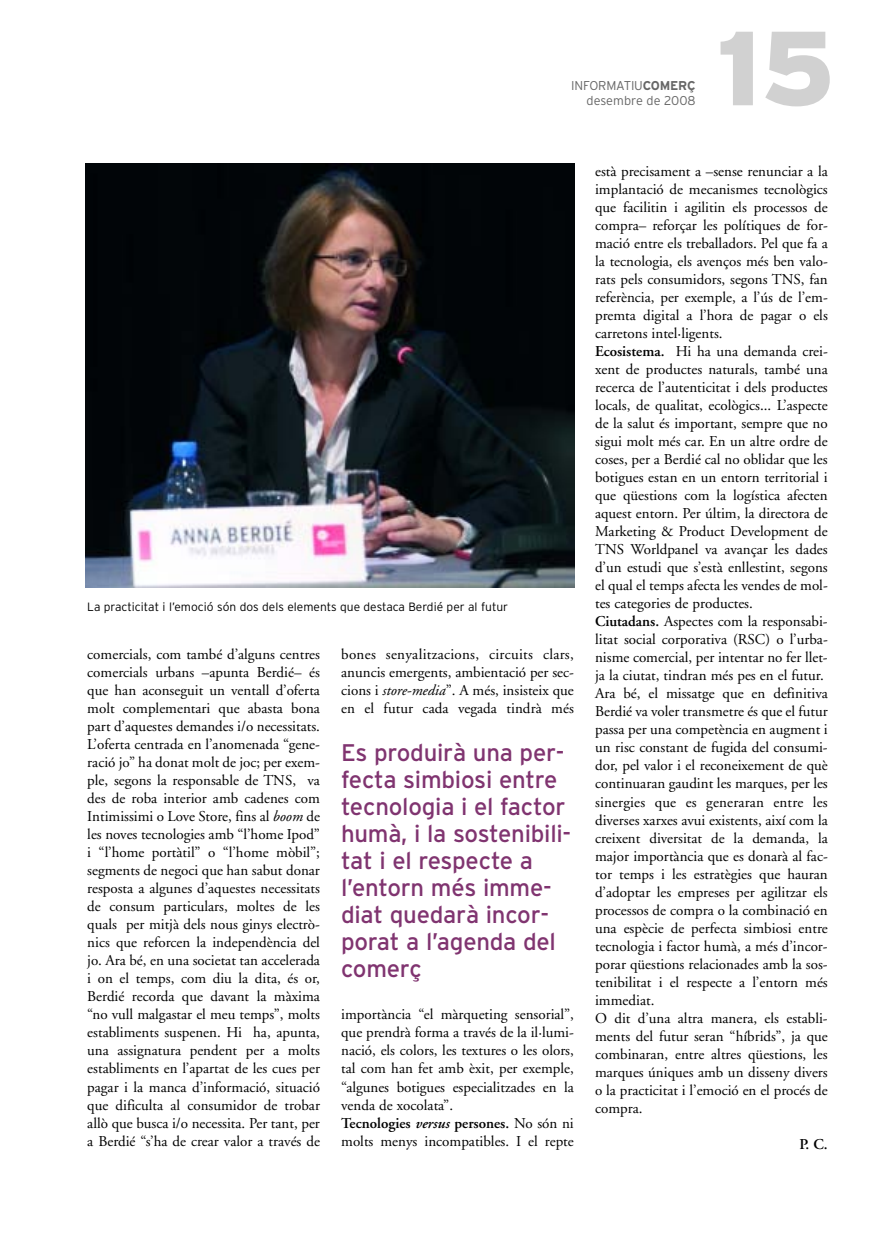
<style>
.page{position:relative;width:893px;height:1234px;background:#fff}
.page>*{position:absolute;margin:0;border:0;box-sizing:border-box;transform-origin:0 0}
.t1{font:900 105px "Interstate";color:#d1d1d1}
.t2{font:24px/27px "Interstate";letter-spacing:-.01em;color:#803470}
.t3{font:15px/18px "Adobe Garamond";color:#000;text-align:justify}
.t4{font:600 15px "Adobe Garamond";color:#000}
.t5{font:300 12.75px/15.3px "Interstate";letter-spacing:-.015em;color:#666;text-align:right}
.t6{font:300 12px "Interstate";color:#000}
.s1{font-weight:700}
.s2{font-style:italic}
.s3{font-weight:600}
.s4{font-weight:600;font-style:italic}
</style>
<div class="page">
<img style="left:86px;top:163px;width:488px;height:424px">
<p class="t5" style="left:571px;top:78px;width:126px">INFORMATIU<span class="s1">COMERÇ </span>desembre de 2008</p>
<h1 class="t1" style="left:716px;top:8px;width:120px">15</h1>
<p class="t6" style="left:87px;top:599px;width:423px">La practicitat i l’emoció són dos dels elements que destaca Berdié per al futur</p>
<p class="t3" style="left:87px;top:646px;width:234px">comercials, com també d’alguns centres comercials urbans –apunta Berdié– és que han aconseguit un ventall d’oferta molt complementari que abasta bona part d’aquestes demandes i/o necessitats.<br>L’oferta centrada en l’anomenada “gene&shy;ració jo” ha donat molt de joc; per exem&shy;ple, segons la responsable de TNS, va des de roba interior amb cadenes com Intimissimi o Love Store, fins al <span class="s2">boom</span> de les noves tecnologies amb “l’home Ipod” i “l’home portàtil” o “l’home mòbil”; segments de negoci que han sabut donar resposta a algunes d’aquestes necessitats de consum particulars, moltes de les quals per mitjà dels nous ginys electrò&shy;nics que reforcen la independència del jo. Ara bé, en una societat tan accelerada i on el temps, com diu la dita, és or, Berdié recorda que davant la màxima “no vull malgastar el meu temps”, molts establiments suspenen. Hi ha, apunta, una assignatura pendent per a molts establiments en l’apartat de les cues per pagar i la manca d’informació, situació que dificulta al consumidor de trobar allò que busca i/o necessita. Per tant, per a Berdié “s’ha de crear valor a través de</p>
<p class="t3" style="left:341px;top:646px;width:234px">bones senyalitzacions, circuits clars, anuncis emergents, ambientació per sec&shy;cions i <span class="s2">store-media</span>”. A més, insisteix que en el futur cada vegada tindrà més</p>
<h2 class="t2" style="left:341px;top:738px;width:232px">Es produirà una per&shy;fecta simbiosi entre tecnologia i el factor humà, i la sostenibili&shy;tat i el respecte a l’entorn més imme&shy;diat quedarà incor&shy;porat a l’agenda del comerç</h2>
<p class="t3" style="left:341px;top:1006px;width:234px;text-align:left">importància “el màrqueting sensorial”, que prendrà forma a través de la il·lumi&shy;nació, els colors, les textures o les olors, tal com han fet amb èxit, per exemple, “algunes botigues especialitzades en la venda de xocolata”.<br><span class="s3">Tecnologies</span> <span class="s4">versus</span> <span class="s3">persones.</span> No són ni molts menys incompatibles. I el repte</p>
<p class="t3" style="left:595px;top:163px;width:234px;text-align:left">està precisament a –sense renunciar a la implantació de mecanismes tecnològics que facilitin i agilitin els processos de compra– reforçar les polítiques de for&shy;mació entre els treballadors. Pel que fa a la tecnologia, els avenços més ben valo&shy;rats pels consumidors, segons TNS, fan referència, per exemple, a l’ús de l’em&shy;premta digital a l’hora de pagar o els carretons intel·ligents.<br><span class="s3">Ecosistema.</span> Hi ha una demanda crei&shy;xent de productes naturals, també una recerca de l’autenticitat i dels productes locals, de qualitat, ecològics... L’aspecte de la salut és important, sempre que no sigui molt més car. En un altre ordre de coses, per a Berdié cal no oblidar que les botigues estan en un entorn territorial i que qüestions com la logística afecten aquest entorn. Per últim, la directora de Marketing &amp; Product Development de TNS Worldpanel va avançar les dades d’un estudi que s’està enllestint, segons el qual el temps afecta les vendes de mol&shy;tes categories de productes.<br><span class="s3">Ciutadans.</span> Aspectes com la responsabi&shy;litat social corporativa (RSC) o l’urba&shy;nisme comercial, per intentar no fer llet&shy;ja la ciutat, tindran més pes en el futur.<br>Ara bé, el missatge que en definitiva Berdié va voler transmetre és que el futur passa per una competència en augment i un risc constant de fugida del consumi&shy;dor, pel valor i el reconeixement de què continuaran gaudint les marques, per les sinergies que es generaran entre les diverses xarxes avui existents, així com la creixent diversitat de la demanda, la major importància que es donarà al fac&shy;tor temps i les estratègies que hauran d’adoptar les empreses per agilitzar els processos de compra o la combinació en una espècie de perfecta simbiosi entre tecnologia i factor humà, a més d’incor&shy;porar qüestions relacionades amb la sos&shy;tenibilitat i el respecte a l’entorn més immediat.<br>O dit d’una altra manera, els establi&shy;ments del futur seran “híbrids”, ja que combinaran, entre altres qüestions, les marques úniques amb un disseny divers o la practicitat i l’emoció en el procés de compra.</p>
<p class="t4" style="left:799px;top:1137px;width:30px">P. C.</p>
</div>
